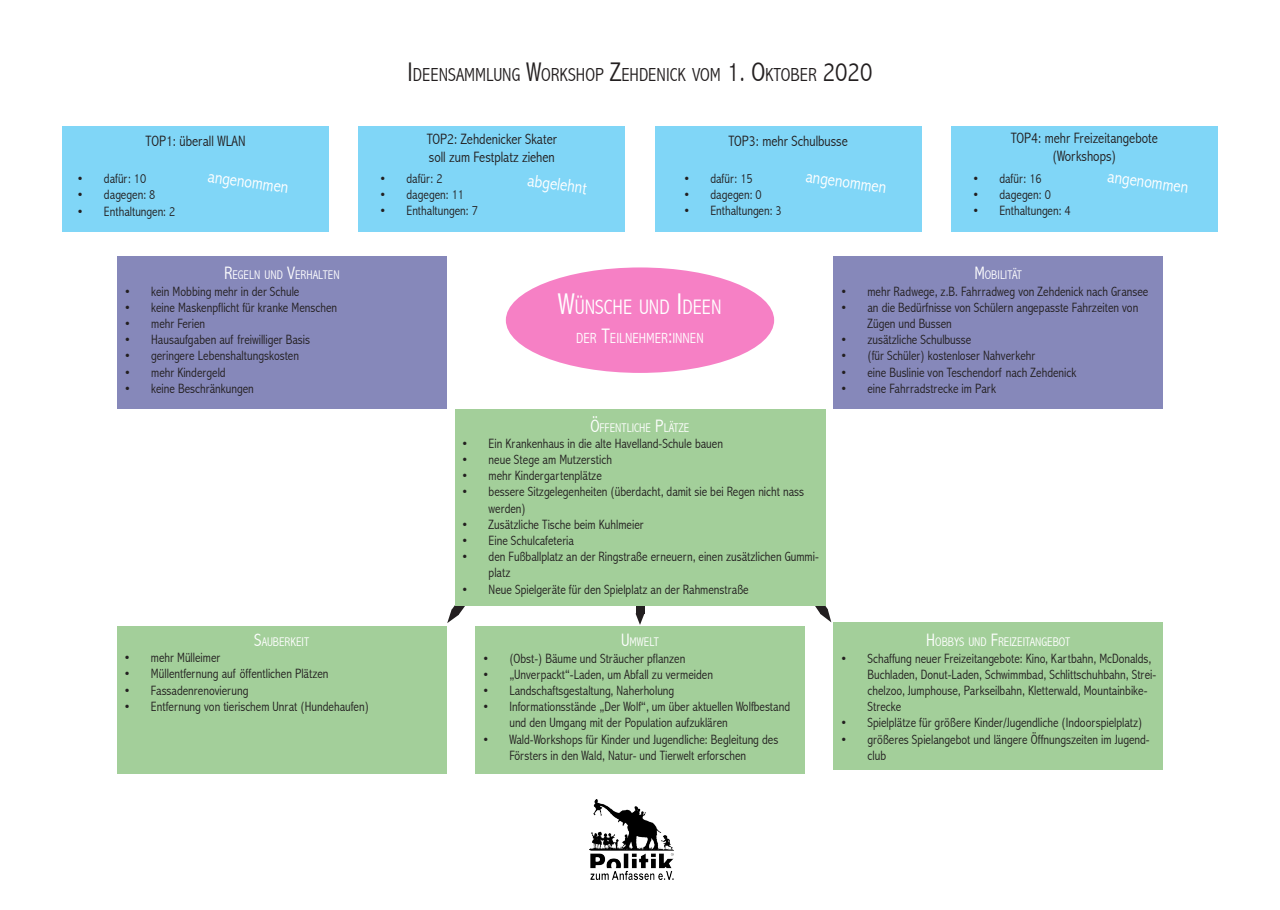
<style>
.page{position:relative;width:1280px;height:910px;background:#fff}
.page>*{position:absolute;margin:0;border:0;box-sizing:border-box;transform-origin:0 0}
.Überschriften_weiß{font:300 condensed 21px "Abadi";color:#fff}
.Überschriften{font:300 condensed 18.9px "Abadi";color:#231f20}
.t1{font:300 condensed 18px "Abadi";color:#fff}
.Überschriften-2{font:300 condensed 15px "Abadi";color:#231f20}
.Überschriften_weiß-2{font:300 condensed 14.7px "Abadi";color:#fff}
.Ergebnisse{font:300 condensed 13.5px/16.2px "Abadi";color:#231f20}
.Überschriften_weiß-3{font:300 condensed 12.6px "Abadi";color:#fff}
.s1{font-size:27px}
.s2{font-size:18px}
.s3{font-size:30px}
.s4{font-size:21px}
</style>
<div class="page">
<svg style="left:636px;top:606px;width:8px;height:19px"></svg>
<svg style="left:815px;top:591px;width:16px;height:31px"></svg>
<svg style="left:447px;top:605px;width:18px;height:18px"></svg>
<div style="left:63px;top:126px;width:266px;height:105px;background:#80d6f7"></div>
<div style="left:359px;top:126px;width:266px;height:105px;background:#80d6f7"></div>
<div style="left:655px;top:126px;width:266px;height:105px;background:#80d6f7"></div>
<div style="left:951px;top:126px;width:266px;height:105px;background:#80d6f7"></div>
<div style="left:833px;top:622px;width:330px;height:148px;background:#a3cf9a"></div>
<div style="left:475px;top:626px;width:330px;height:147px;background:#a3cf9a"></div>
<div style="left:117px;top:627px;width:330px;height:147px;background:#a3cf9a"></div>
<div style="left:455px;top:409px;width:370px;height:197px;background:#a3cf9a"></div>
<div style="left:506px;top:267px;width:268px;height:106px;background:#f680c5;border-radius:50%"></div>
<div style="left:833px;top:257px;width:330px;height:152px;background:#8688ba"></div>
<div style="left:117px;top:257px;width:330px;height:152px;background:#8688ba"></div>
<img style="left:590px;top:799px;width:83px;height:80px">
<p class="Überschriften" style="left:408px;top:64px;width:466px"><span class="s1">I</span> DEENSAMMLUNG <span class="s1">W</span>ORKSHOP <span class="s1">Z</span>EHDENICK VOM <span class="s1">1. O</span>KTOBER <span class="s1">2020</span></p>
<p class="Überschriften-2" style="left:146px;top:132px;width:102px">TOP1: überall WLAN</p>
<p class="Überschriften-2" style="left:427px;top:130px;width:132px">TOP2: Zehdenicker Skater</p>
<p class="Überschriften-2" style="left:429px;top:148px;width:128px">soll zum Festplatz ziehen</p>
<p class="Überschriften-2" style="left:728px;top:132px;width:121px">TOP3: mehr Schulbusse</p>
<p class="Überschriften-2" style="left:1011px;top:130px;width:148px">TOP4: mehr Freizeitangebote</p>
<p class="Überschriften-2" style="left:1052px;top:148px;width:65px">(Workshops)</p>
<p class="Ergebnisse" style="left:77px;top:171px;width:71px">• dafür: 10</p>
<p class="Ergebnisse" style="left:77px;top:187px;width:80px">• dagegen: 8</p>
<p class="Ergebnisse" style="left:77px;top:203px;width:100px">• Enthaltungen: 2</p>
<p class="Ergebnisse" style="left:379px;top:170px;width:65px">• dafür: 2</p>
<p class="Ergebnisse" style="left:379px;top:186px;width:86px">• dagegen: 11</p>
<p class="Ergebnisse" style="left:379px;top:203px;width:100px">• Enthaltungen: 7</p>
<p class="Ergebnisse" style="left:683px;top:170px;width:71px">• dafür: 15</p>
<p class="Ergebnisse" style="left:683px;top:186px;width:80px">• dagegen: 0</p>
<p class="Ergebnisse" style="left:683px;top:203px;width:100px">• Enthaltungen: 3</p>
<p class="Ergebnisse" style="left:972px;top:170px;width:71px">• dafür: 16</p>
<p class="Ergebnisse" style="left:972px;top:186px;width:80px">• dagegen: 0</p>
<p class="Ergebnisse" style="left:972px;top:203px;width:100px">• Enthaltungen: 4</p>
<p class="t1" style="left:209px;top:166px;width:83px;rotate:8deg">angenommen</p>
<p class="t1" style="left:529px;top:170px;width:61px;rotate:8deg">abgelehnt</p>
<p class="t1" style="left:807px;top:166px;width:83px;rotate:8deg">angenommen</p>
<p class="t1" style="left:1109px;top:166px;width:83px;rotate:8deg">angenommen</p>
<p class="Überschriften_weiß-3" style="left:224px;top:268px;width:117px"><span class="s2">R</span>EGELN UND <span class="s2">V</span>ERHALTEN</p>
<p class="Ergebnisse" style="left:124px;top:283px;width:177px">• kein Mobbing mehr in der Schule</p>
<p class="Ergebnisse" style="left:124px;top:299px;width:214px">• keine Maskenpflicht für kranke Menschen</p>
<p class="Ergebnisse" style="left:124px;top:315px;width:82px">• mehr Ferien</p>
<p class="Ergebnisse" style="left:124px;top:332px;width:187px">• Hausaufgaben auf freiwilliger Basis</p>
<p class="Ergebnisse" style="left:124px;top:348px;width:176px">• geringere Lebenshaltungskosten</p>
<p class="Ergebnisse" style="left:124px;top:364px;width:103px">• mehr Kindergeld</p>
<p class="Ergebnisse" style="left:124px;top:380px;width:131px">• keine Beschränkungen</p>
<p class="Überschriften_weiß-3" style="left:254px;top:634px;width:56px"><span class="s2">S</span>AUBERKEIT</p>
<p class="Ergebnisse" style="left:124px;top:649px;width:98px">• mehr Mülleimer</p>
<p class="Ergebnisse" style="left:124px;top:666px;width:206px">• Müllentfernung auf öffentlichen Plätzen</p>
<p class="Ergebnisse" style="left:124px;top:682px;width:126px">• Fassadenrenovierung</p>
<p class="Ergebnisse" style="left:124px;top:698px;width:246px">• Entfernung von tierischem Unrat (Hundehaufen)</p>
<p class="Überschriften_weiß" style="left:558px;top:295px;width:165px"><span class="s3">W</span>ÜNSCHE UND <span class="s3">I</span> DEEN</p>
<p class="Überschriften_weiß-2" style="left:576px;top:330px;width:129px">DER <span class="s4">T</span>EILNEHMER<span class="s4">:</span>INNEN</p>
<p class="Überschriften_weiß-3" style="left:590px;top:420px;width:101px"><span class="s2">Ö</span>FFENTLICHE <span class="s2">P</span>LÄTZE</p>
<p class="Ergebnisse" style="left:462px;top:435px;width:263px">• Ein Krankenhaus in die alte Havelland-Schule bauen</p>
<p class="Ergebnisse" style="left:462px;top:451px;width:152px">• neue Stege am Mutzerstich</p>
<p class="Ergebnisse" style="left:462px;top:468px;width:142px">• mehr Kindergartenplätze</p>
<p class="Ergebnisse" style="left:489px;top:484px;width:317px;text-indent:-27px">• bessere Sitzgelegenheiten (überdacht, damit sie bei Regen nicht nass werden)</p>
<p class="Ergebnisse" style="left:462px;top:516px;width:184px">• Zusätzliche Tische beim Kuhlmeier</p>
<p class="Ergebnisse" style="left:462px;top:532px;width:114px">• Eine Schulcafeteria</p>
<p class="Ergebnisse" style="left:489px;top:549px;width:332px;text-indent:-27px">• den Fußballplatz an der Ringstraße erneuern, einen zusätzlichen Gummi&shy;platz</p>
<p class="Ergebnisse" style="left:462px;top:581px;width:289px">• Neue Spielgeräte für den Spielplatz an der Rahmenstraße</p>
<p class="Überschriften_weiß-3" style="left:621px;top:635px;width:39px"><span class="s2">U</span>MWELT</p>
<p class="Ergebnisse" style="left:482px;top:650px;width:205px">• (Obst-) Bäume und Sträucher pflanzen</p>
<p class="Ergebnisse" style="left:482px;top:666px;width:232px">• „Unverpackt“-Laden, um Abfall zu vermeiden</p>
<p class="Ergebnisse" style="left:482px;top:682px;width:193px">• Landschaftsgestaltung, Naherholung</p>
<p class="Ergebnisse" style="left:509px;top:699px;width:282px;text-indent:-27px">• Informationsstände „Der Wolf“, um über aktuellen Wolfbestand und den Umgang mit der Population aufzuklären</p>
<p class="Ergebnisse" style="left:482px;top:731px;width:297px;text-align:center">• Wald-Workshops für Kinder und Jugendliche: Begleitung des<br>Försters in den Wald, Natur- und Tierwelt erforschen</p>
<p class="Überschriften_weiß-3" style="left:974px;top:268px;width:49px"><span class="s2">M</span> OBILITÄT</p>
<p class="Ergebnisse" style="left:840px;top:283px;width:309px">• mehr Radwege, z.B. Fahrradweg von Zehdenick nach Gransee</p>
<p class="Ergebnisse" style="left:867px;top:299px;width:272px;text-indent:-27px">• an die Bedürfnisse von Schülern angepasste Fahrzeiten von<br>Zügen und Bussen</p>
<p class="Ergebnisse" style="left:840px;top:332px;width:132px">• zusätzliche Schulbusse</p>
<p class="Ergebnisse" style="left:840px;top:348px;width:196px">• (für Schüler) kostenloser Nahverkehr</p>
<p class="Ergebnisse" style="left:840px;top:364px;width:237px">• eine Buslinie von Teschendorf nach Zehdenick</p>
<p class="Ergebnisse" style="left:840px;top:380px;width:157px">• eine Fahrradstrecke im Park</p>
<p class="Überschriften_weiß-3" style="left:926px;top:635px;width:145px"><span class="s2">H</span>OBBYS UND <span class="s2">F</span>REIZEITANGEBOT</p>
<p class="Ergebnisse" style="left:867px;top:650px;width:290px;text-indent:-27px">• Schaffung neuer Freizeitangebote: Kino, Kartbahn, McDonalds, Buchladen, Donut-Laden, Schwimmbad, Schlittschuhbahn, Strei&shy;chelzoo, Jumphouse, Parkseilbahn, Kletterwald, Mountainbike-Strecke</p>
<p class="Ergebnisse" style="left:840px;top:715px;width:303px">• Spielplätze für größere Kinder/Jugendliche (Indoorspielplatz)</p>
<p class="Ergebnisse" style="left:867px;top:731px;width:284px;text-indent:-27px">• größeres Spielangebot und längere Öffnungszeiten im Jugend&shy;club</p>
</div>
